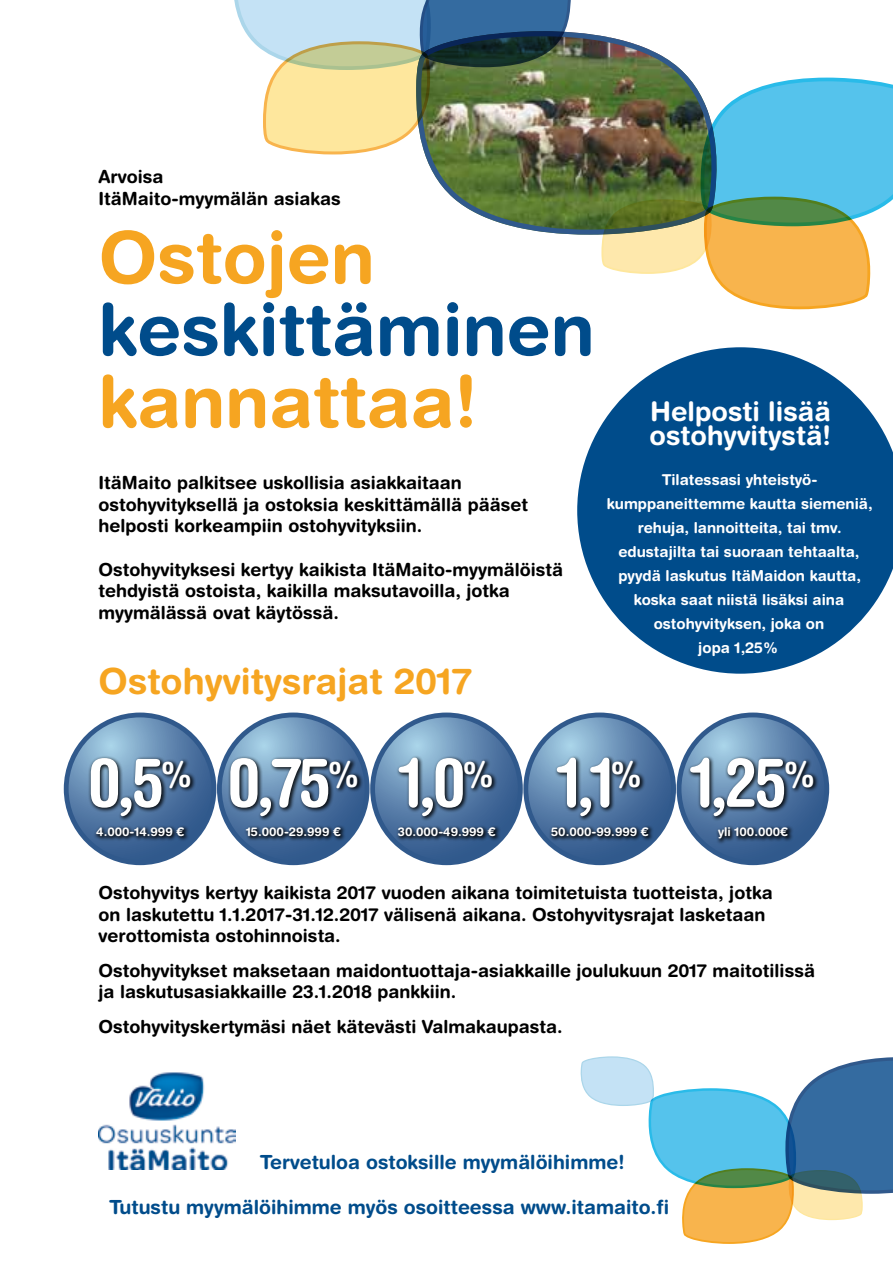
<style>
.page{position:relative;width:893px;height:1263px;background:#fff}
.page>*{position:absolute;margin:0;border:0;box-sizing:border-box;transform-origin:0 0}
.t1{font:700 72px "Helvetica Rounded LT Std";color:#f6a521}
.t2{font:700 72px "Helvetica Rounded LT Std";color:#004c8b}
.t3{font:700 condensed 67.65px "Helvetica Rounded LT Std";color:#fff}
.t4{font:700 36px "Helvetica Rounded LT Std";color:#f6a521}
.t5{font:700 27px/24px "Helvetica Rounded LT Std";color:#fff}
.t6{font:700 19.5px "Helvetica Rounded LT Std";color:#004c8b}
.t7{font:700 18px/21.6px "Helvetica Rounded LT Std";color:#000}
.t8{font:700 15px/24px "Helvetica Rounded LT Std";color:#fff;text-align:center}
.t9{font:700 12.15px "Helvetica Rounded LT Std";color:#fff}
</style>
<div class="page">
<svg style="left:577px;top:347px;width:316px;height:327px;fill:#004c8b"></svg>
<img style="left:99px;top:1072px;width:137px;height:97px">
<svg style="left:580px;top:1056px;width:313px;height:188px"></svg>
<img style="left:425px;top:32px;width:262px;height:203px">
<svg style="left:600px;top:76px;width:293px;height:234px"></svg>
<img style="left:234px;top:0;width:338px;height:156px">
<svg style="left:66px;top:715px;width:148px;height:148px;background:#5b83ac"></svg>
<div style="left:64px;top:712px;width:152px;height:153px;border:5px solid #30598c;border-radius:50%"></div>
<div style="left:94px;top:824px;width:96px;height:18px;background:#000;opacity:.85"></div>
<div style="left:88px;top:755px;width:108px;height:67px;background:#000;opacity:.85"></div>
<svg style="left:373px;top:715px;width:147px;height:148px;background:#5b83ac"></svg>
<div style="left:370px;top:712px;width:153px;height:153px;border:5px solid #30598c;border-radius:50%"></div>
<div style="left:395px;top:824px;width:106px;height:18px;background:#000;opacity:.85"></div>
<div style="left:396px;top:755px;width:102px;height:67px;background:#000;opacity:.85"></div>
<svg style="left:219px;top:715px;width:148px;height:148px;background:#5f86af"></svg>
<div style="left:217px;top:712px;width:153px;height:153px;border:5px solid #30598c;border-radius:50%"></div>
<div style="left:243px;top:824px;width:103px;height:18px;background:#000;opacity:.85"></div>
<div style="left:227px;top:755px;width:136px;height:67px;background:#000;opacity:.85"></div>
<svg style="left:526px;top:715px;width:148px;height:148px;background:#5b82ab"></svg>
<div style="left:523px;top:712px;width:153px;height:153px;border:5px solid #30598c;border-radius:50%"></div>
<div style="left:549px;top:824px;width:105px;height:18px;background:#000;opacity:.85"></div>
<div style="left:554px;top:755px;width:92px;height:67px;background:#000;opacity:.85"></div>
<svg style="left:679px;top:715px;width:148px;height:148px;background:#5c84ad"></svg>
<div style="left:677px;top:712px;width:152px;height:153px;border:5px solid #30598c;border-radius:50%"></div>
<div style="left:715px;top:824px;width:79px;height:20px;background:#000;opacity:.85"></div>
<div style="left:687px;top:755px;width:132px;height:67px;background:#000;opacity:.85"></div>
<p class="t7" style="left:99px;top:166px;width:244px">Arvoisa<br>ItäMaito-myymälän asiakas</p>
<h1 class="t1" style="left:99px;top:214px;width:278px">Ostojen</h1>
<h1 class="t2" style="left:99px;top:286px;width:498px">keskittäminen</h1>
<h1 class="t1" style="left:99px;top:358px;width:380px">kannattaa!</h1>
<p class="t7" style="left:99px;top:472px;width:431px">ItäMaito palkitsee uskollisia asiakkaitaan ostohyvityksellä ja ostoksia keskittämällä pääset helposti korkeampiin ostohyvityksiin.</p>
<p class="t7" style="left:99px;top:558px;width:466px">Ostohyvityksesi kertyy kaikista ItäMaito-myymälöistä tehdyistä ostoista, kaikilla maksutavoilla, jotka myymälässä ovat käytössä.</p>
<h3 class="t4" style="left:99px;top:659px;width:375px">Ostohyvitysrajat 2017</h3>
<h3 class="t5" style="left:650px;top:399px;width:183px">Helposti lisää ostohyvitystä!</h3>
<p class="t8" style="left:607px;top:467px;width:267px">Tilatessasi yhteistyö&shy;kumppaneittemme kautta siemeniä, rehuja, lannoitteita, tai tmv. edustajilta tai suoraan tehtaalta, pyydä laskutus ItäMaidon kautta, koska saat niistä lisäksi aina ostohyvityksen, joka on<br>jopa 1,25%</p>
<h2 class="t3" style="left:88px;top:741px;width:105px">0,5<sup>%</sup></h2>
<p class="t9" style="left:96px;top:824px;width:89px">4.000-14.999 €</p>
<h2 class="t3" style="left:228px;top:741px;width:133px">0,75<sup>%</sup></h2>
<p class="t9" style="left:246px;top:824px;width:96px">15.000-29.999 €</p>
<h2 class="t3" style="left:400px;top:741px;width:95px">1,0<sup>%</sup></h2>
<p class="t9" style="left:398px;top:824px;width:99px">30.000-49.999 €</p>
<h2 class="t3" style="left:558px;top:741px;width:85px">1,1<sup>%</sup></h2>
<p class="t9" style="left:551px;top:824px;width:99px">50.000-99.999 €</p>
<h2 class="t3" style="left:691px;top:741px;width:125px">1,25<sup>%</sup></h2>
<p class="t9" style="left:718px;top:824px;width:71px">yli 100.000€</p>
<p class="t7" style="left:99px;top:881px;width:675px">Ostohyvitys kertyy kaikista 2017 vuoden aikana toimitetuista tuotteista, jotka on laskutettu 1.1.2017-31.12.2017 välisenä aikana. Ostohyvitysrajat lasketaan verottomista ostohinnoista.</p>
<p class="t7" style="left:99px;top:959px;width:718px">Ostohyvitykset maksetaan maidontuottaja-asiakkaille joulukuun 2017 maitotilissä ja laskutusasiakkaille 23.1.2018 pankkiin.</p>
<p class="t7" style="left:99px;top:1015px;width:466px">Ostohyvityskertymäsi näet kätevästi Valmakaupasta.</p>
<p class="t6" style="left:260px;top:1151px;width:366px">Tervetuloa ostoksille myymälöihimme!</p>
<p class="t6" style="left:109px;top:1195px;width:561px">Tutustu myymälöihimme myös osoitteessa www.itamaito.fi</p>
</div>
